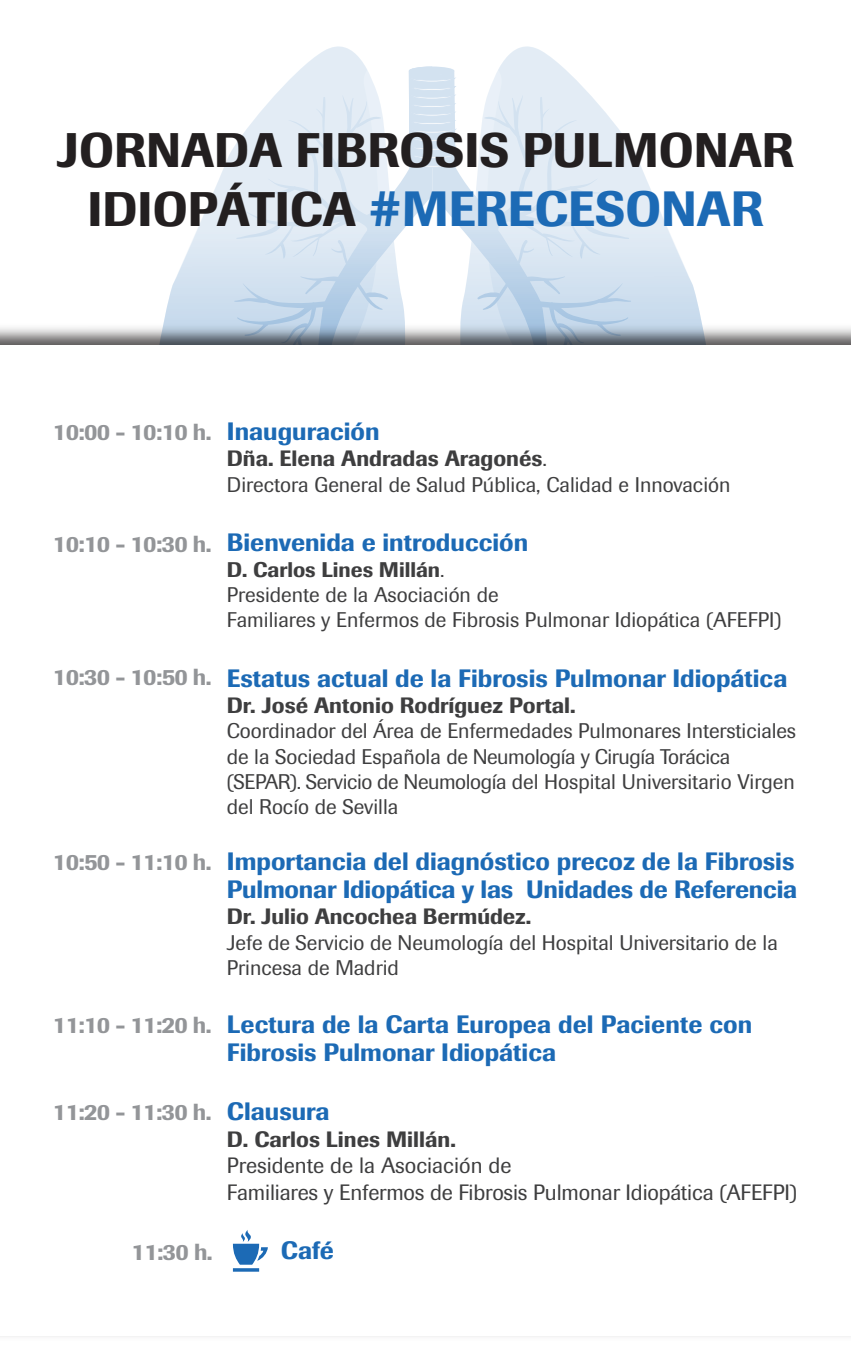
<style>
.page{position:relative;width:851px;height:1345px;background:#fff}
.page>*{position:absolute;margin:0;border:0;box-sizing:border-box;transform-origin:0 0}
.t1{font:500 49px "Imago";color:#1c6ab5}
.t2{font:500 48px "Imago";color:#231f20}
.t3{font:500 24.9px/28px "Imago";color:#1c6ab5}
.t4{font:500 23px "Imago";letter-spacing:-.025em;color:#939598}
.t5{font:500 22px "Imago";color:#3e3e3f}
.t6{font:22px/26.4px "Imago";letter-spacing:-.01em;color:#3e3e3f}
.t7{font:21px/25.2px "Imago";color:#3e3e3f}
.s1{font-size:48px;color:#231f20}
.s2{font-weight:400}
.s3{font-weight:500}
</style>
<div class="page">
<svg style="left:164px;top:46px;width:537px;height:274px"></svg>
<img style="left:0;top:320px;width:850px;height:1017px">
<div style="left:0;top:345px;width:850px;height:990px;background:#fff"></div>
<svg style="left:233px;top:1230px;width:35px;height:41px"></svg>
<h2 class="t2" style="left:57px;top:119px;width:738px">JORNADA FIBROSIS PULMONAR</h2>
<h1 class="t1" style="left:88px;top:177px;width:677px"><span class="s1">IDIOPÁTICA</span> #MERECESONAR</h1>
<p class="t4" style="left:53px;top:416px;width:160px">10:00 - 10:10 h.</p>
<p class="t4" style="left:53px;top:529px;width:160px">10:10 - 10:30 h.</p>
<p class="t4" style="left:53px;top:662px;width:160px">10:30 - 10:50 h.</p>
<p class="t4" style="left:53px;top:847px;width:160px">10:50 - 11:10 h.</p>
<p class="t4" style="left:53px;top:1009px;width:160px">11:10 - 11:20 h.</p>
<p class="t4" style="left:53px;top:1097px;width:160px">11:20 - 11:30 h.</p>
<p class="t4" style="left:132px;top:1236px;width:82px">11:30 h.</p>
<p class="t3" style="left:227px;top:417px;width:154px">Inauguración</p>
<p class="t5" style="left:227px;top:444px;width:322px">Dña. Elena Andradas Aragonés<span class="s2">.</span></p>
<p class="t7" style="left:227px;top:471px;width:505px">Directora General de Salud Pública, Calidad e Innovación</p>
<p class="t3" style="left:227px;top:528px;width:303px">Bienvenida e introducción</p>
<p class="t7" style="left:227px;top:556px;width:556px"><span class="s3">D. Carlos Lines Millán</span>.<br>Presidente de la Asociación de<br>Familiares y Enfermos de Fibrosis Pulmonar Idiopática (AFEFPI)</p>
<p class="t3" style="left:227px;top:664px;width:562px">Estatus actual de la Fibrosis Pulmonar Idiopática</p>
<p class="t5" style="left:227px;top:691px;width:350px">Dr. José Antonio Rodríguez Portal.</p>
<p class="t7" style="left:227px;top:718px;width:570px">Coordinador del Área de Enfermedades Pulmonares Intersticiales de la Sociedad Española de Neumología y Cirugía Torácica (SEPAR). Servicio de Neumología del Hospital Universitario Virgen del Rocío de Sevilla</p>
<p class="t3" style="left:227px;top:847px;width:571px">Importancia del diagnóstico precoz de la Fibrosis<br>Pulmonar Idiopática y las Unidades de Referencia</p>
<p class="t5" style="left:227px;top:902px;width:306px">Dr. Julio Ancochea Bermúdez.</p>
<p class="t7" style="left:227px;top:929px;width:552px">Jefe de Servicio de Neumología del Hospital Universitario de la<br>Princesa de Madrid</p>
<p class="t3" style="left:227px;top:1009px;width:527px">Lectura de la Carta Europea del Paciente con<br>Fibrosis Pulmonar Idiopática</p>
<p class="t3" style="left:227px;top:1097px;width:104px">Clausura</p>
<p class="t5" style="left:227px;top:1125px;width:230px">D. Carlos Lines Millán.</p>
<p class="t6" style="left:227px;top:1152px;width:571px">Presidente de la Asociación de<br>Familiares y Enfermos de Fibrosis Pulmonar Idiopática (AFEFPI)</p>
<p class="t3" style="left:281px;top:1236px;width:55px">Café</p>
</div>
